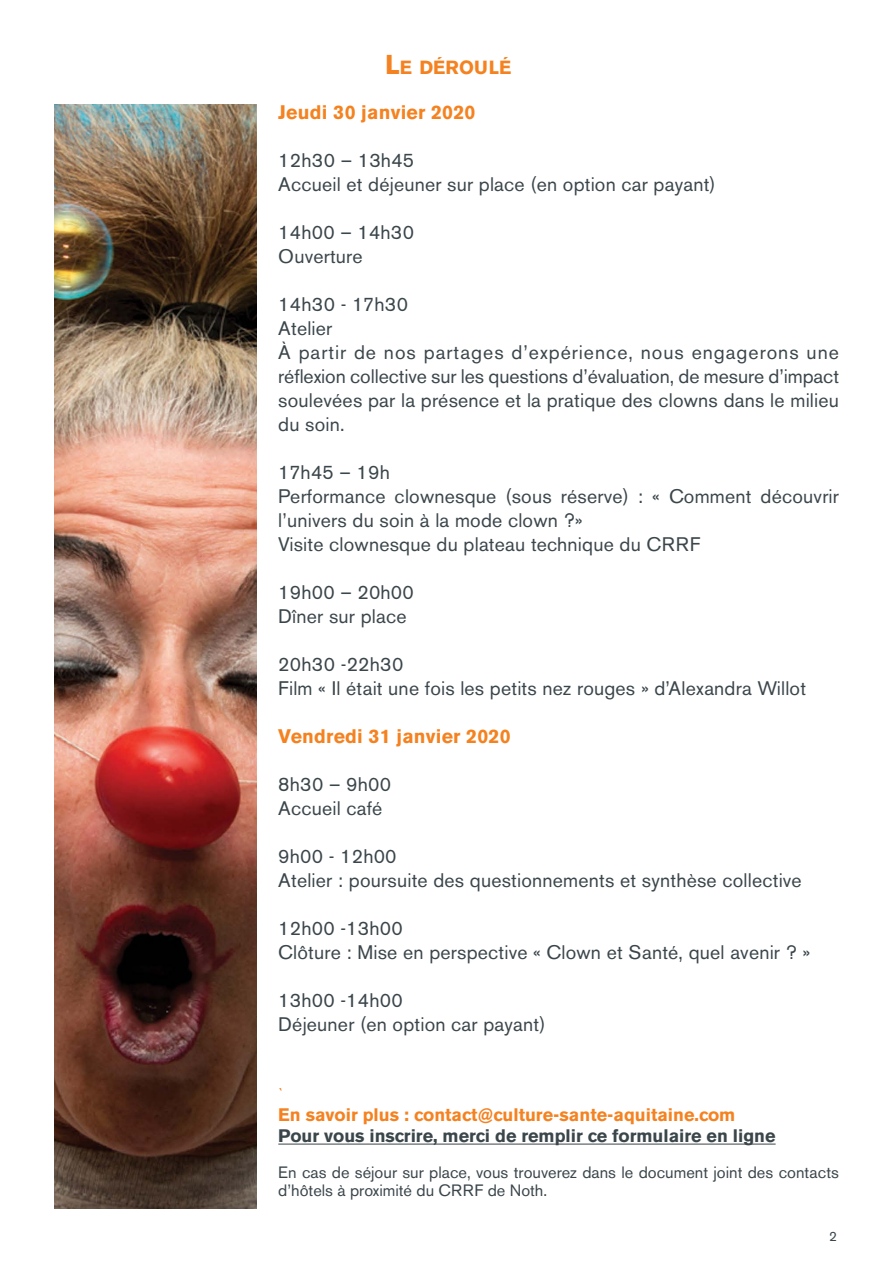
<style>
.page{position:relative;width:893px;height:1263px;background:#fff}
.page>*{position:absolute;margin:0;border:0;box-sizing:border-box;transform-origin:0 0}
.t1{font:19.5px/24px "Akzidenz Grotesk BE";letter-spacing:.01em;color:#3b464b}
.t2{font:700 19.5px "Akzidenz Grotesk BE";letter-spacing:.01em;color:#f58220}
.t3{font:700 18.9px "Akzidenz Grotesk BE";color:#f58220}
.t4{font:700 18px "Akzidenz Grotesk BE";color:#3b464b}
.t5{font:700 18px "Akzidenz Grotesk BE";color:#f58220}
.t6{font:18px "Akzidenz Grotesk BE";color:#f58220}
.t7{font:16.35px/17.9px "Akzidenz Grotesk BE";color:#3b464b}
.t8{font:13.5px "Akzidenz Grotesk BE";color:#3b464b}
.s1{font-size:27px}
</style>
<div class="page">
<hr style="left:278px;top:1143px;width:498px;height:1px;background:#3b464b">
<img style="left:54px;top:105px;width:202px;height:1104px">
<p class="t3" style="left:385px;top:57px;width:127px"><span class="s1">L</span>E DÉROULÉ</p>
<p class="t2" style="left:278px;top:101px;width:199px">Jeudi 30 janvier 2020</p>
<p class="t1" style="left:278px;top:148px;width:439px">12h30 – 13h45<br>Accueil et déjeuner sur place (en option car payant)</p>
<p class="t1" style="left:278px;top:220px;width:137px">14h00 – 14h30<br>Ouverture</p>
<p class="t1" style="left:278px;top:292px;width:562px">14h30 - 17h30<br>Atelier<br>À partir de nos partages d’expérience, nous engagerons une réflexion collective sur les questions d’évaluation, de mesure d’impact soulevées par la présence et la pratique des clowns dans le milieu du soin.</p>
<p class="t1" style="left:278px;top:460px;width:562px">17h45 – 19h<br>Performance clownesque (sous réserve) : « Comment découvrir l’univers du soin à la mode clown ?»<br>Visite clownesque du plateau technique du CRRF</p>
<p class="t1" style="left:278px;top:580px;width:137px">19h00 – 20h00<br>Dîner sur place</p>
<p class="t1" style="left:278px;top:652px;width:529px">20h30 -22h30<br>Film « Il était une fois les petits nez rouges » d’Alexandra Willot</p>
<p class="t2" style="left:278px;top:725px;width:234px">Vendredi 31 janvier 2020</p>
<p class="t1" style="left:278px;top:773px;width:114px">8h30 – 9h00<br>Accueil café</p>
<p class="t1" style="left:278px;top:845px;width:525px">9h00 - 12h00<br>Atelier : poursuite des questionnements et synthèse collective</p>
<p class="t1" style="left:278px;top:917px;width:533px">12h00 -13h00<br>Clôture : Mise en perspective « Clown et Santé, quel avenir ? »</p>
<p class="t1" style="left:278px;top:989px;width:269px">13h00 -14h00<br>Déjeuner (en option car payant)</p>
<p class="t6" style="left:278px;top:1083px;width:6px">`</p>
<p class="t5" style="left:278px;top:1104px;width:459px">En savoir plus : contact@culture-sante-aquitaine.com</p>
<p class="t4" style="left:278px;top:1125px;width:499px">Pour vous inscrire, merci de remplir ce formulaire en ligne</p>
<p class="t7" style="left:278px;top:1163px;width:562px">En cas de séjour sur place, vous trouverez dans le document joint des contacts d’hôtels à proximité du CRRF de Noth.</p>
<p class="t8" style="left:829px;top:1228px;width:9px">2</p>
</div>
